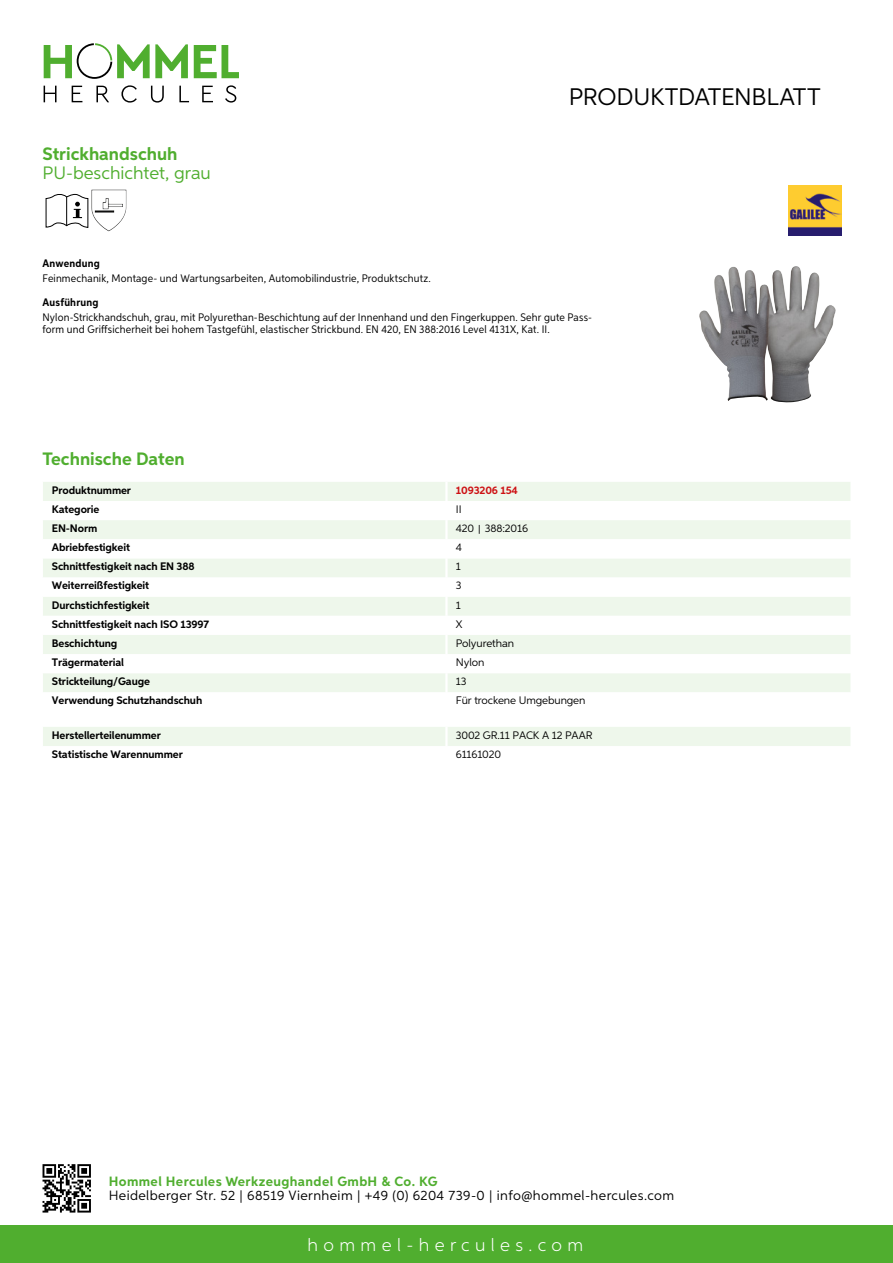
<style>
.page{position:relative;width:893px;height:1263px;background:#fff}
.page>*{position:absolute;margin:0;border:0;box-sizing:border-box;transform-origin:0 0}
.t1{font:24px "Aspira";letter-spacing:-.01em;color:#000}
.t2{font:700 18px "Aspira";color:#50ae2f}
.t3{font:300 18px "Aspira";letter-spacing:.3em;color:#fff}
.t4{font:18px "Aspira";color:#50ae2f}
.t5{font:13.5px "Aspira";letter-spacing:.03em;color:#000}
.t6{font:700 13.5px "Aspira";letter-spacing:.03em;color:#50ae2f}
.t7{font:10.95px/12px "Aspira Nar";letter-spacing:.015em;color:#000}
.t8{font:700 10.95px "Aspira";letter-spacing:-.01em;color:#000}
.t9{font:10.95px "Aspira";letter-spacing:-.01em;color:#000}
.t10{font:700 10.95px "Aspira Nar";letter-spacing:.02em;color:#000}
.t11{font:700 10.95px "Aspira";letter-spacing:-.01em;color:#cd1013}
.s1{font-family:"Wuerth Global";font-size:10.5px}
</style>
<div class="page">
<div style="left:0;top:1226px;width:893px;height:37px;background:#50ae2f"></div>
<svg style="left:43px;top:1164px;width:48px;height:48px"></svg>
<svg style="left:194px;top:45px;width:45px;height:33px"></svg>
<svg style="left:44px;top:43px;width:144px;height:36px"></svg>
<svg style="left:44px;top:86px;width:13px;height:16px"></svg>
<svg style="left:72px;top:86px;width:10px;height:16px"></svg>
<svg style="left:96px;top:86px;width:13px;height:16px"></svg>
<svg style="left:121px;top:85px;width:16px;height:18px"></svg>
<svg style="left:151px;top:86px;width:13px;height:17px"></svg>
<svg style="left:179px;top:86px;width:10px;height:16px"></svg>
<svg style="left:202px;top:86px;width:11px;height:16px"></svg>
<svg style="left:225px;top:85px;width:11px;height:18px"></svg>
<div style="left:43px;top:482px;width:807px;height:19px;background:#eef7eb"></div>
<svg style="left:43px;top:520px;width:807px;height:172px;fill:#eef7eb"></svg>
<hr style="left:445px;top:482px;width:3px;height:19px;background:#fff">
<hr style="left:445px;top:520px;width:3px;height:19px;background:#fff">
<hr style="left:445px;top:539px;width:3px;height:19px;background:#fff">
<hr style="left:445px;top:558px;width:3px;height:19px;background:#fff">
<hr style="left:445px;top:577px;width:3px;height:20px;background:#fff">
<hr style="left:445px;top:597px;width:3px;height:19px;background:#fff">
<hr style="left:445px;top:616px;width:3px;height:19px;background:#fff">
<hr style="left:445px;top:635px;width:3px;height:19px;background:#fff">
<hr style="left:445px;top:654px;width:3px;height:19px;background:#fff">
<hr style="left:445px;top:673px;width:3px;height:19px;background:#fff">
<div style="left:43px;top:727px;width:807px;height:19px;background:#eef7eb"></div>
<svg style="left:46px;top:193px;width:42px;height:35px"></svg>
<img style="left:91px;top:189px;width:8px;height:35px">
<img style="left:699px;top:266px;width:97px;height:109px">
<img style="left:789px;top:185px;width:53px;height:50px">
<h2 class="t2" style="left:43px;top:142px;width:137px">Strickhandschuh</h2>
<h2 class="t4" style="left:43px;top:162px;width:170px">PU -beschichtet, grau</h2>
<h1 class="t1" style="left:569px;top:82px;width:253px">Produktdatenblatt</h1>
<p class="t10" style="left:43px;top:257px;width:59px">Anwendung</p>
<p class="t7" style="left:43px;top:273px;width:390px">Feinmechanik, Montage- und Wartungsarbeiten, Automobilindustrie, Produktschutz.</p>
<p class="t10" style="left:43px;top:295px;width:58px">Ausführung</p>
<p class="t7" style="left:43px;top:311px;width:551px">Nylon-Strickhandschuh, grau, mit Polyurethan-Beschichtung auf der Innenhand und den Fingerkuppen. Sehr gute Pass&shy;form und Griffsicherheit bei hohem Tastgefühl, elastischer Strickbund. EN 420, EN 388:2016 Level 4131X, Kat. II.</p>
<h2 class="t2" style="left:43px;top:448px;width:144px">Technische Daten</h2>
<p class="t8" style="left:52px;top:483px;width:81px">Produktnummer</p>
<p class="t11" style="left:456px;top:483px;width:64px">1093206 154</p>
<p class="t8" style="left:52px;top:502px;width:49px">Kategorie</p>
<p class="t9" style="left:456px;top:502px;width:7px">II</p>
<p class="t8" style="left:52px;top:521px;width:47px">EN-Norm</p>
<p class="t9" style="left:456px;top:522px;width:74px">420 <span class="s1">|</span> 388:2016</p>
<p class="t8" style="left:52px;top:541px;width:80px">Abriebfestigkeit</p>
<p class="t9" style="left:456px;top:541px;width:8px">4</p>
<p class="t8" style="left:52px;top:560px;width:144px">Schnittfestigkeit nach EN 388</p>
<p class="t9" style="left:456px;top:560px;width:7px">1</p>
<p class="t8" style="left:52px;top:579px;width:99px">Weiterreißfestigkeit</p>
<p class="t9" style="left:456px;top:579px;width:7px">3</p>
<p class="t8" style="left:52px;top:598px;width:99px">Durchstichfestigkeit</p>
<p class="t9" style="left:456px;top:598px;width:7px">1</p>
<p class="t8" style="left:52px;top:617px;width:159px">Schnittfestigkeit nach ISO 13997</p>
<p class="t9" style="left:456px;top:617px;width:8px">X</p>
<p class="t8" style="left:52px;top:636px;width:67px">Beschichtung</p>
<p class="t9" style="left:456px;top:636px;width:60px">Polyurethan</p>
<p class="t8" style="left:52px;top:655px;width:74px">Trägermaterial</p>
<p class="t9" style="left:456px;top:655px;width:30px">Nylon</p>
<p class="t8" style="left:52px;top:675px;width:100px">Strickteilung/Gauge</p>
<p class="t9" style="left:456px;top:675px;width:12px">13</p>
<p class="t8" style="left:52px;top:694px;width:152px">Verwendung Schutzhandschuh</p>
<p class="t9" style="left:456px;top:694px;width:131px">Für trockene U mgebungen</p>
<p class="t8" style="left:52px;top:728px;width:111px">Herstellerteilenummer</p>
<p class="t9" style="left:456px;top:728px;width:124px">3002 GR.11 PACK A 12 PAAR</p>
<p class="t8" style="left:52px;top:747px;width:132px">Statistische Warennummer</p>
<p class="t9" style="left:456px;top:747px;width:47px">61161020</p>
<p class="t6" style="left:109px;top:1172px;width:330px">Hommel Hercules Werkzeughandel GmbH &amp; Co. KG</p>
<p class="t5" style="left:109px;top:1187px;width:567px">Heidelberger Str. 52 | 68519 Viernheim | +49 (0) 6204 739-0 | info@hommel-hercules.com</p>
<h2 class="t3" style="left:307px;top:1234px;width:277px">hommel-hercules.com</h2>
</div>
